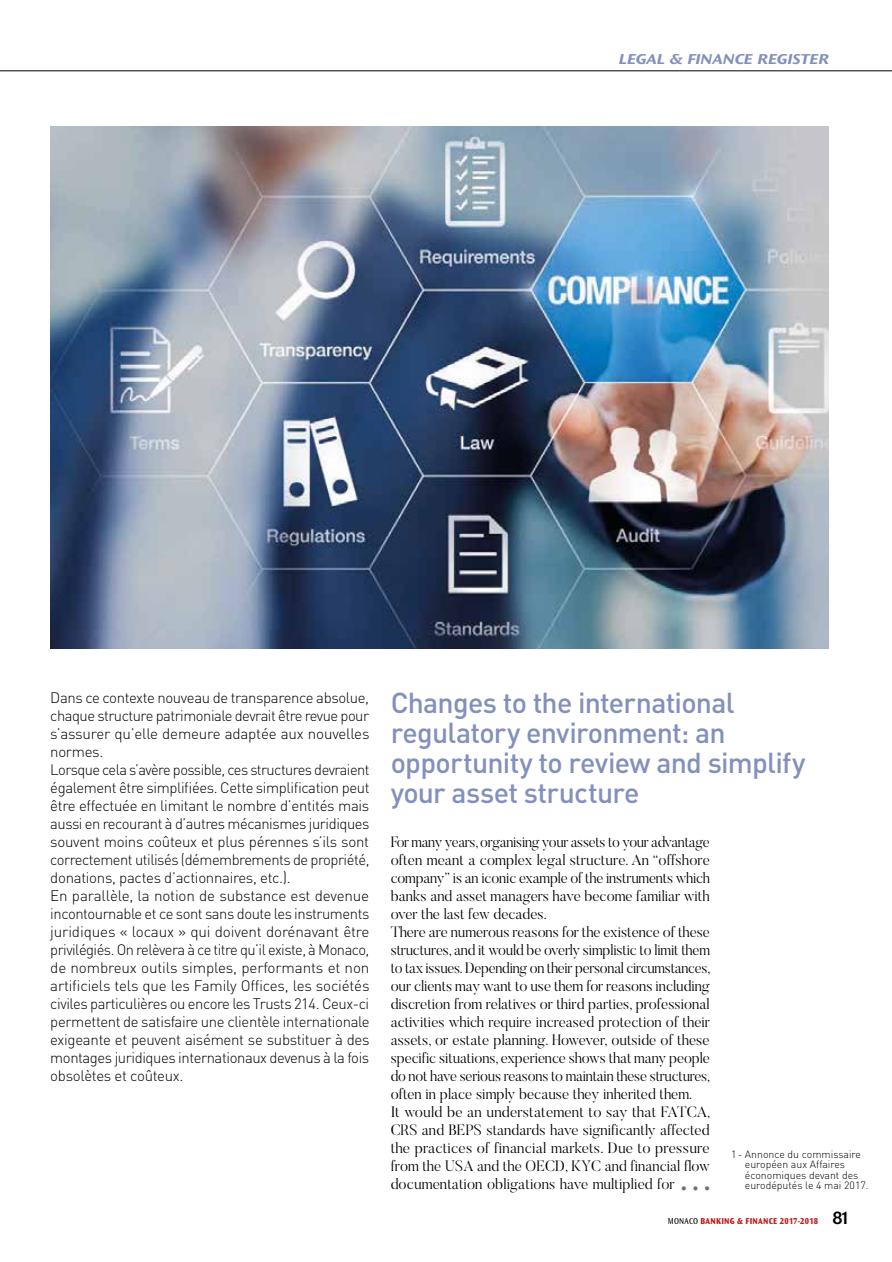
<style>
.page{position:relative;width:892px;height:1262px;background:#fff}
.page>*{position:absolute;margin:0;border:0;box-sizing:border-box;transform-origin:0 0}
.t1{font:36px "Minion Pro";color:#706f6f}
.t2{font:500 28.5px/30px "DIN";letter-spacing:-.025em;color:#8390bc}
.t3{font:300 15px/18px "DIN";letter-spacing:-.025em;color:#000}
.t4{font:300 15px/18px "Butler";color:#000}
.t5{font:italic 700 expanded 15px "Ocean Sans Std";color:#8390bc}
.t6{font:300 10.5px/10.5px "DIN";color:#000}
.t7{font:800 9px "Ocean Sans Std";letter-spacing:.03em;color:#c51a1b;scale:.9 1}
.s1{font-weight:400;color:#000}
.s2{font-family:"Delta";font-weight:400;font-size:18px;color:#000}
</style>
<div class="page">
<hr style="left:0;top:70px;width:891px;height:1px;background:#000">
<img style="left:50px;top:127px;width:778px;height:521px">
<p class="t5" style="left:619px;top:50px;width:211px">LEGAL &amp; FINANCE REGISTER</p>
<p class="t3" style="left:50px;top:688px;width:321px">Dans ce contexte nouveau de transparence absolue, chaque structure patrimoniale devrait être revue pour s’assurer qu’elle demeure adaptée aux nouvelles normes.<br>Lorsque cela s’avère possible, ces structures devraient également être simplifiées. Cette simplification peut être effectuée en limitant le nombre d’entités mais aussi en recourant à d’autres mécanismes juridiques souvent moins coûteux et plus pérennes s’ils sont correctement utilisés (démembrements de propriété, donations, pactes d’actionnaires, etc.).<br>En parallèle, la notion de substance est devenue incontournable et ce sont sans doute les instruments juridiques « locaux » qui doivent dorénavant être privilégiés. On relèvera à ce titre qu’il existe, à Monaco, de nombreux outils simples, performants et non artificiels tels que les Family Offices, les sociétés civiles particulières ou encore les Trusts 214. Ceux-ci permettent de satisfaire une clientèle internationale exigeante et peuvent aisément se substituer à des montages juridiques internationaux devenus à la fois obsolètes et coûteux.</p>
<h2 class="t2" style="left:390px;top:686px;width:416px">Changes to the international regulatory environment: an opportunity to review and simplify your asset structure</h2>
<p class="t4" style="left:390px;top:832px;width:321px">For many years, organising your assets to your advantage often meant a complex legal structure. An “offshore company” is an iconic example of the instruments which banks and asset managers have become familiar with over the last few decades.<br>There are numerous reasons for the existence of these structures, and it would be overly simplistic to limit them to tax issues. Depending on their personal circumstances, our clients may want to use them for reasons including discretion from relatives or third parties, professional activities which require increased protection of their assets, or estate planning. However, outside of these specific situations, experience shows that many people do not have serious reasons to maintain these structures, often in place simply because they inherited them.<br>It would be an understatement to say that FATCA, CRS and BEPS standards have significantly affected the practices of financial markets. Due to pressure from the USA and the OECD, KYC and financial flow documentation obligations have multiplied for</p>
<h1 class="t1" style="left:678px;top:1153px;width:36px">…</h1>
<p class="t6" style="left:744px;top:1148px;width:125px;text-indent:-14px">1 - Annonce du commissaire européen aux Affaires économiques devant des eurodéputés le 4 mai 2017.</p>
<p class="t7" style="left:667px;top:1216px;width:204px"><span class="s1">MONACO</span> BANKING &amp; FINANCE 2017-2018 <span class="s2">81</span></p>
</div>
